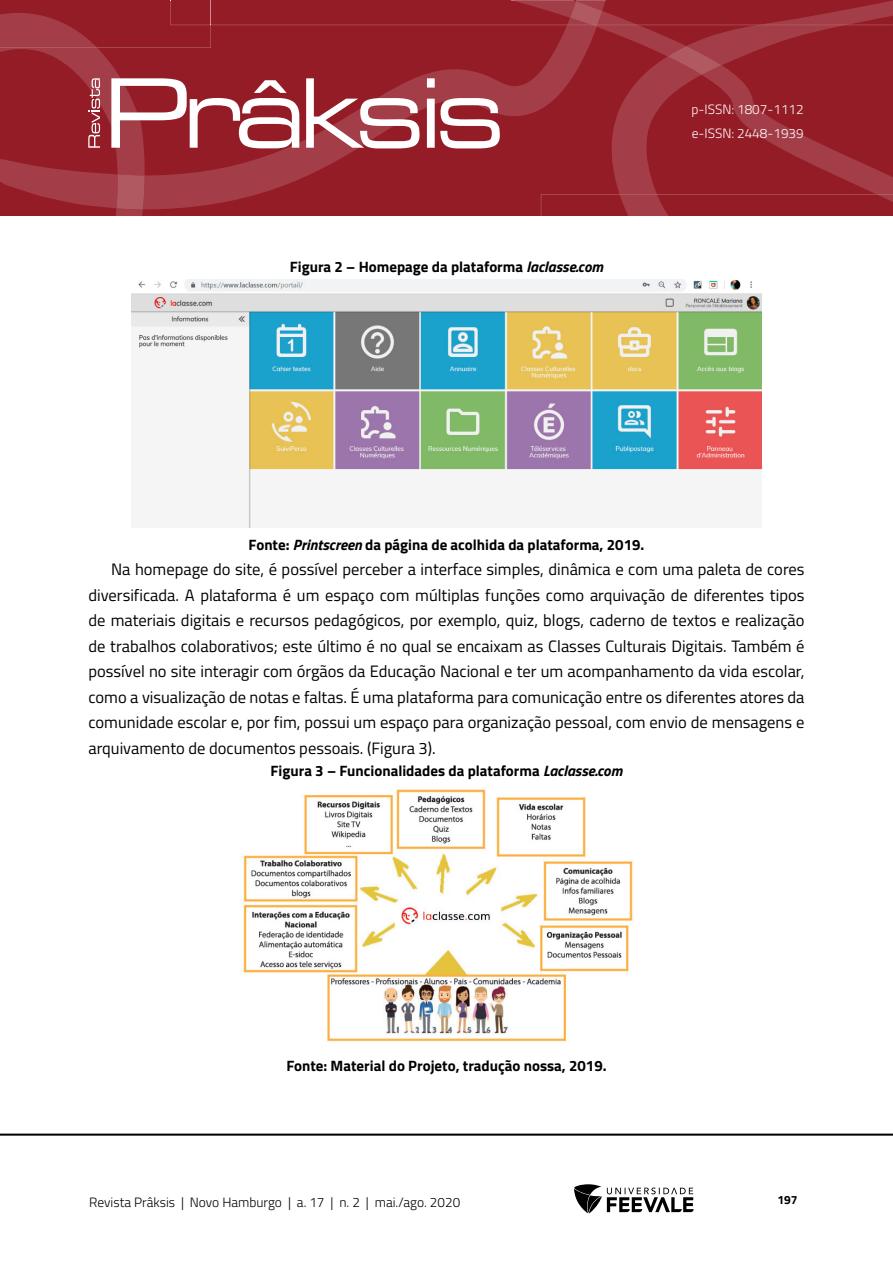
<style>
.page{position:relative;width:893px;height:1263px;background:#fff}
.page>*{position:absolute;margin:0;border:0;box-sizing:border-box;transform-origin:0 0}
.Corpo_de_texto{font:16.5px/25.5px "Titillium Web";color:#000;text-align:justify}
.Fonte{font:700 15px "Titillium Web";color:#000}
.t1{font:300 13.5px "Titillium Web";color:#000}
.t2{font:300 13.5px/24px "Titillium Web";color:#fff}
.t3{font:700 12px "Titillium Web";color:#000}
.s1{font-style:italic}
</style>
<div class="page">
<hr style="left:0;top:1133px;width:893px;height:3px;background:#000">
<svg style="left:574px;top:1184px;width:120px;height:29px"></svg>
<svg style="left:0;top:0;width:893px;height:216px;background:#9c2e38"></svg>
<img style="left:132px;top:279px;width:629px;height:248px">
<img style="left:243px;top:789px;width:390px;height:253px">
<p class="Fonte" style="left:290px;top:255px;width:315px">Figura 2 – Homepage da plataforma <span class="s1">laclasse.com</span></p>
<p class="t2" style="left:691px;top:97px;width:114px">p-ISSN: 1807-1112 e-ISSN: 2448-1939</p>
<p class="Fonte" style="left:249px;top:533px;width:397px">Fonte: <span class="s1">Printscreen</span> da página de acolhida da plataforma, 2019.</p>
<p class="Corpo_de_texto" style="left:88px;top:556px;width:717px;text-indent:22px">Na homepage do site, é possível perceber a interface simples, dinâmica e com uma paleta de cores diversificada. A plataforma é um espaço com múltiplas funções como arquivação de diferentes tipos de materiais digitais e recursos pedagógicos, por exemplo, quiz, blogs, caderno de textos e realização de trabalhos colaborativos; este último é no qual se encaixam as Classes Culturais Digitais. Também é possível no site interagir com órgãos da Educação Nacional e ter um acompanhamento da vida escolar, como a visualização de notas e faltas. É uma plataforma para comunicação entre os diferentes atores da comunidade escolar e, por fim, possui um espaço para organização pessoal, com envio de mensagens e arquivamento de documentos pessoais. (Figura 3).</p>
<p class="Fonte" style="left:271px;top:760px;width:353px">Figura 3 – Funcionalidades da plataforma <span class="s1">Laclasse.com</span></p>
<p class="Fonte" style="left:286px;top:1054px;width:322px">Fonte: Material do Projeto, tradução nossa, 2019.</p>
<p class="t1" style="left:89px;top:1192px;width:372px">Revista Prâksis | Novo Hamburgo | a. 17 | n. 2 | mai./ago. 2020</p>
<p class="t3" style="left:777px;top:1190px;width:22px">197</p>
</div>
